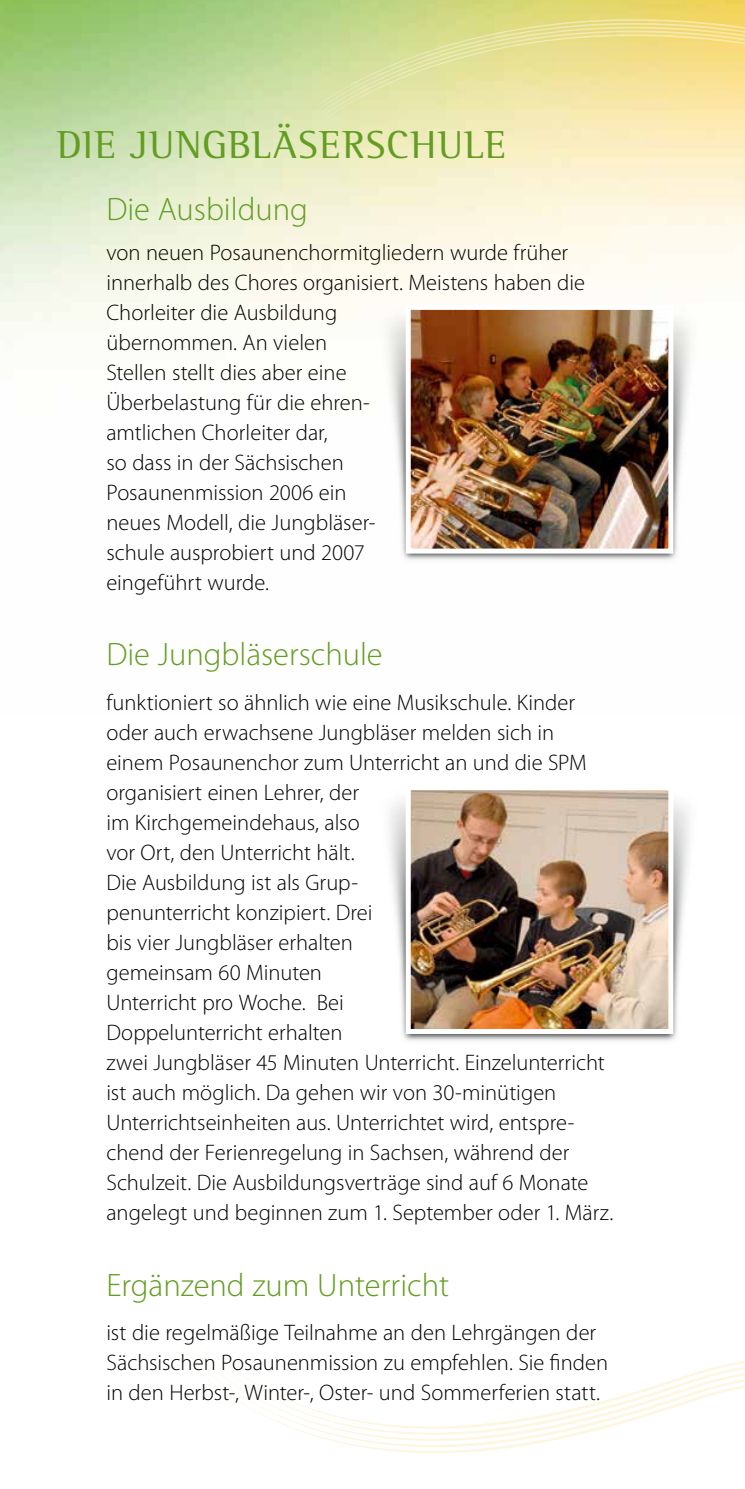
<style>
.page{position:relative;width:745px;height:1489px;background:#fff}
.page>*{position:absolute;margin:0;border:0;box-sizing:border-box;transform-origin:0 0}
.t1{font:40px "Rotis Semi Serif";letter-spacing:.035em;color:#639d21}
.t2{font:300 32.5px "Myriad Pro";color:#639d21}
.t3{font:300 22.5px/30px "Myriad Pro";color:#000}
</style>
<div class="page">
<img style="left:0;top:0;width:744px;height:322px">
<svg style="left:337px;top:1442px;width:207px;height:6px"></svg>
<svg style="left:315px;top:1436px;width:257px;height:6px"></svg>
<svg style="left:298px;top:1430px;width:299px;height:6px"></svg>
<svg style="left:181px;top:1332px;width:563px;height:98px"></svg>
<svg style="left:322px;top:141px;width:422px;height:4px;background:#f6ecbe"></svg>
<svg style="left:319px;top:137px;width:425px;height:4px;background:#f5ecbc"></svg>
<svg style="left:317px;top:133px;width:427px;height:4px;background:#f4ebbb"></svg>
<svg style="left:315px;top:129px;width:429px;height:4px;background:#f4ebb9"></svg>
<svg style="left:313px;top:17px;width:431px;height:112px;background:#e8e29b"></svg>
<img style="left:389px;top:801px;width:301px;height:240px">
<img style="left:411px;top:791px;width:256px;height:236px">
<div style="left:405px;top:785px;width:268px;height:248px;border:5px solid #fff"></div>
<img style="left:379px;top:308px;width:319px;height:252px">
<img style="left:411px;top:311px;width:256px;height:236px">
<div style="left:405px;top:305px;width:268px;height:248px;border:5px solid #fff"></div>
<h1 class="t1" style="left:57px;top:121px;width:450px">DIE JUNGBLÄSERSCHULE</h1>
<h2 class="t2" style="left:106px;top:191px;width:203px">Die Ausbildung</h2>
<p class="t3" style="left:106px;top:237px;width:480px">von neuen Posaunenchormitgliedern wurde früher innerhalb des Chores organisiert. Meistens haben die<br>Chorleiter die Ausbildung<br>übernommen. An vielen<br>Stellen stellt dies aber eine<br>Überbelastung für die ehren-<br>amtlichen Chorleiter dar,<br>so dass in der Sächsischen<br>Posaunenmission 2006 ein<br>neues Modell, die Jungbläser-<br>schule ausprobiert und 2007<br>eingeführt wurde.</p>
<h2 class="t2" style="left:106px;top:636px;width:277px">Die Jungbläserschule</h2>
<p class="t3" style="left:106px;top:687px;width:508px">funktioniert so ähnlich wie eine Musikschule. Kinder oder auch erwachsene Jungbläser melden sich in einem Posaunenchor zum Unterricht an und die SPM organisiert einen Lehrer, der<br>im Kirchgemeindehaus, also<br>vor Ort, den Unterricht hält.<br>Die Ausbildung ist als Grup-<br>penunterricht konzipiert. Drei<br>bis vier Jungbläser erhalten<br>gemeinsam 60 Minuten<br>Unterricht pro Woche. Bei<br>Doppelunterricht erhalten<br>zwei Jungbläser 45 Minuten Unterricht. Einzelunterricht ist auch möglich. Da gehen wir von 30-minütigen Unterrichtseinheiten aus. Unterrichtet wird, entspre&shy;chend der Ferienregelung in Sachsen, während der Schulzeit. Die Ausbildungsverträge sind auf 6 Monate angelegt und beginnen zum 1. September oder 1. März.</p>
<h2 class="t2" style="left:106px;top:1266px;width:344px">Ergänzend zum Unterricht</h2>
<p class="t3" style="left:106px;top:1317px;width:503px">ist die regelmäßige Teilnahme an den Lehrgängen der<br>Sächsischen Posaunenmission zu empfehlen. Sie finden in den Herbst-, Winter-, Oster- und Sommerferien statt.</p>
</div>
